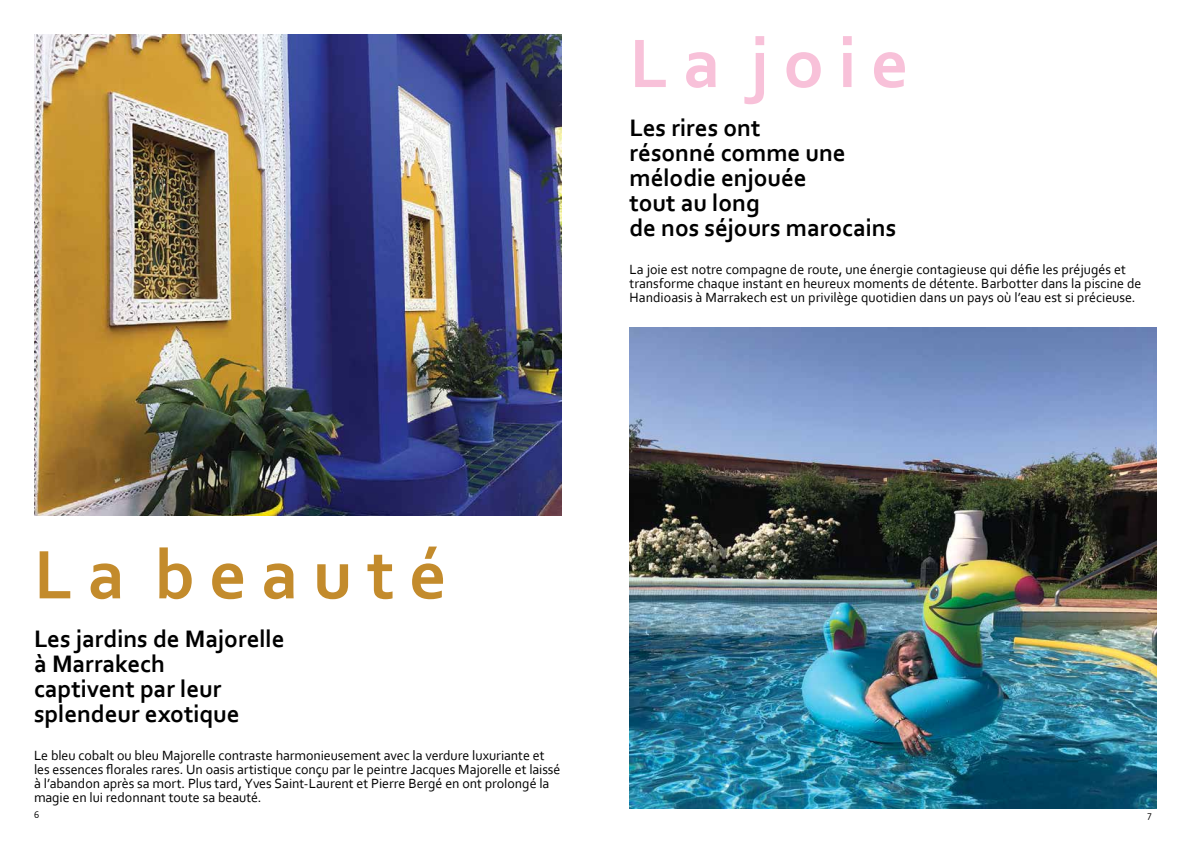
<style>
.page{position:relative;width:1191px;height:842px;background:#fff}
.page>*{position:absolute;margin:0;border:0;box-sizing:border-box;transform-origin:0 0}
.t1{font:700 72px "Corbel";color:#c38b2c}
.t2{font:700 72px "Corbel";color:#f8c1d9}
.t3{font:700 25px/25px "Corbel";letter-spacing:-.005em;color:#000}
.t4{font:14px/14px "Corbel";letter-spacing:-.005em;color:#000}
.t5{font:10px "Corbel";color:#000}
</style>
<div class="page">
<img style="left:34px;top:34px;width:527px;height:481px">
<img style="left:629px;top:327px;width:528px;height:481px">
<h1 class="t2" style="left:629px;top:18px;width:280px">L a j o i e</h1>
<h2 class="t3" style="left:629px;top:115px;width:268px">Les rires ont<br>résonné comme une mélodie enjouée<br>tout au long<br>de nos séjours marocains</h2>
<p class="t4" style="left:629px;top:262px;width:513px">La joie est notre compagne de route, une énergie contagieuse qui défie les préjugés et transforme chaque instant en heureux moments de détente. Barbotter dans la piscine de<br>Handioasis à Marrakech est un privilège quotidien dans un pays où l’eau est si précieuse.</p>
<h1 class="t1" style="left:34px;top:530px;width:414px">L a b e a u t é</h1>
<h2 class="t3" style="left:34px;top:626px;width:252px">Les jardins de Majorelle à Marrakech<br>captivent par leur splendeur exotique</h2>
<p class="t4" style="left:34px;top:748px;width:528px">Le bleu cobalt ou bleu Majorelle contraste harmonieusement avec la verdure luxuriante et les essences florales rares. Un oasis artistique conçu par le peintre Jacques Majorelle et laissé à l’abandon après sa mort. Plus tard, Yves Saint-Laurent et Pierre Bergé en ont prolongé la magie en lui redonnant toute sa beauté.</p>
<p class="t5" style="left:34px;top:809px;width:7px">6</p>
<p class="t5" style="left:1147px;top:809px;width:6px">7</p>
</div>
